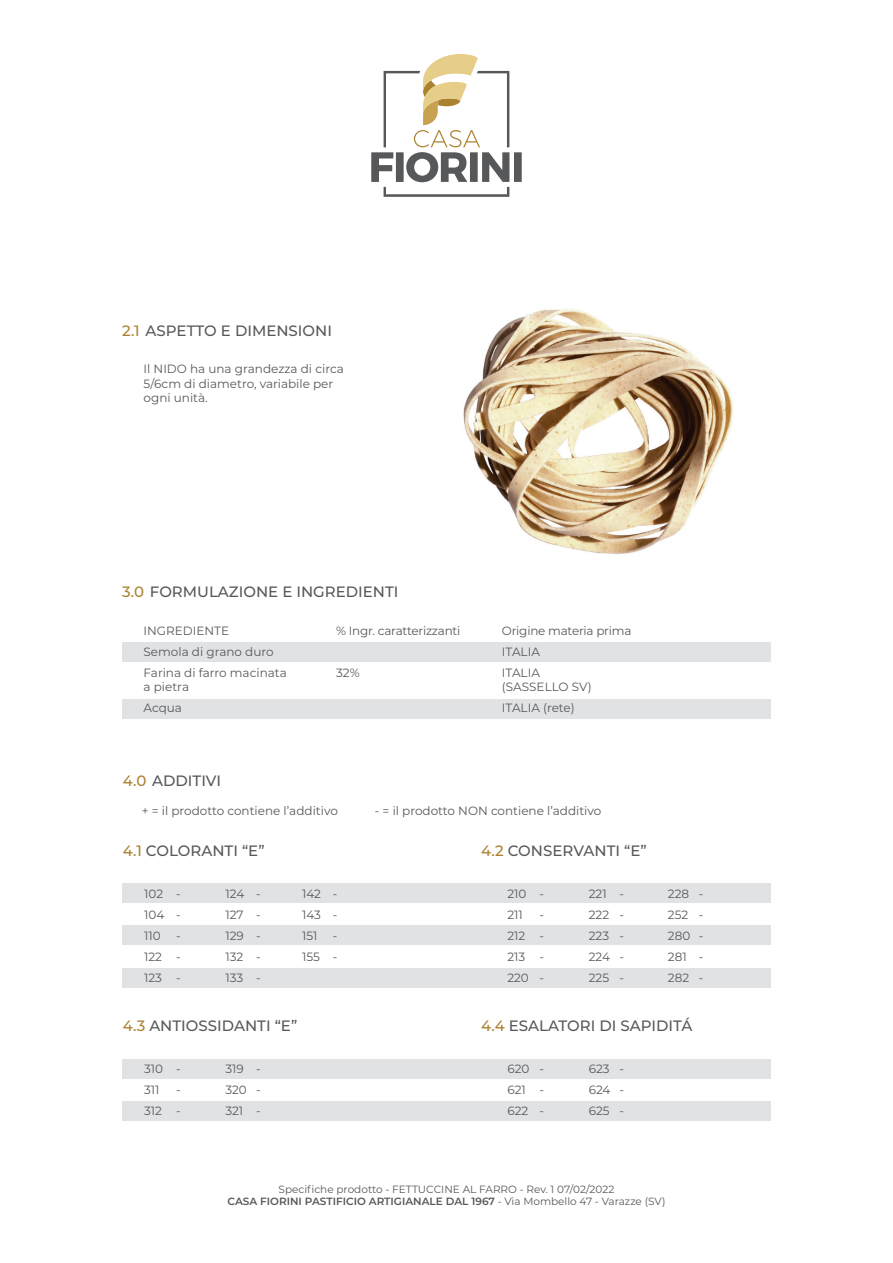
<style>
.page{position:relative;width:893px;height:1263px;background:#fff}
.page>*{position:absolute;margin:0;border:0;box-sizing:border-box;transform-origin:0 0}
.t1{font:500 15px "Montserrat";color:#57585a}
.t2{font:12px/21px "Montserrat";color:#57585a}
.t3{font:12px/21px "Montserrat";letter-spacing:-.02em;color:#57585a}
.t4{font:10.5px/12.6px "Montserrat";color:#57585a;text-align:center}
.s1{color:#aa8230}
.s2{font-weight:600}
</style>
<div class="page">
<div style="left:122px;top:884px;width:649px;height:19px;background:#e1e2e4"></div>
<div style="left:122px;top:642px;width:649px;height:19px;background:#e1e2e4"></div>
<div style="left:122px;top:1059px;width:649px;height:19px;background:#e1e2e4"></div>
<div style="left:122px;top:926px;width:649px;height:19px;background:#e1e2e4"></div>
<div style="left:122px;top:699px;width:649px;height:19px;background:#e1e2e4"></div>
<div style="left:122px;top:1101px;width:649px;height:19px;background:#e1e2e4"></div>
<div style="left:122px;top:968px;width:649px;height:19px;background:#e1e2e4"></div>
<svg style="left:371px;top:54px;width:151px;height:143px"></svg>
<img style="left:463px;top:309px;width:271px;height:245px">
<p class="t1" style="left:122px;top:320px;width:211px"><span class="s1">2.1</span> ASPETTO E DIMENSIONI</p>
<p class="t2" style="left:144px;top:361px;width:202px;line-height:14.4px">Il NIDO ha una grandezza di circa<br>5/6cm di diametro, variabile per ogni unità.</p>
<p class="t1" style="left:122px;top:581px;width:278px"><span class="s1">3.0</span> FORMULAZIONE E INGREDIENTI</p>
<p class="t2" style="left:144px;top:619px;width:145px">INGREDIENTE<br>Semola di grano duro<br>Farina di farro macinata</p>
<p class="t2" style="left:144px;top:676px;width:47px">a pietra<br>Acqua</p>
<p class="t1" style="left:123px;top:771px;width:100px"><span class="s1">4.0</span> ADDITIVI</p>
<p class="t3" style="left:336px;top:619px;width:126px">% Ingr. caratterizzanti</p>
<p class="t2" style="left:336px;top:661px;width:25px">32%</p>
<p class="t3" style="left:502px;top:619px;width:131px">Origine materia prima<br>ITALIA<br>ITALIA</p>
<p class="t2" style="left:502px;top:676px;width:91px">(SASSELLO SV)<br>ITALIA (rete)</p>
<p class="t2" style="left:142px;top:799px;width:198px">+ = il prodotto contiene l’additivo</p>
<p class="t1" style="left:123px;top:840px;width:143px"><span class="s1">4.1</span> COLORANTI “E”</p>
<p class="t2" style="left:375px;top:799px;width:228px">- = il prodotto NON contiene l’additivo</p>
<p class="t1" style="left:481px;top:840px;width:167px"><span class="s1">4.2</span> CONSERVANTI “E”</p>
<p class="t2" style="left:144px;top:883px;width:22px">102<br>104<br>110<br>122<br>123</p>
<p class="t2" style="left:176px;top:883px;width:6px;text-align:justify">- - - - -</p>
<p class="t2" style="left:225px;top:883px;width:20px;text-align:justify">124<br>127<br>129<br>132<br>133</p>
<p class="t2" style="left:256px;top:883px;width:6px;text-align:justify">- - - - -</p>
<p class="t2" style="left:302px;top:883px;width:21px">142<br>143<br>151<br>155</p>
<p class="t2" style="left:589px;top:883px;width:23px">221<br>222<br>223<br>224<br>225</p>
<p class="t2" style="left:507px;top:883px;width:23px">210<br>211<br>212<br>213<br>220</p>
<p class="t2" style="left:333px;top:883px;width:6px;text-align:justify">- - - -</p>
<p class="t2" style="left:620px;top:883px;width:6px;text-align:justify">- - - - -</p>
<p class="t2" style="left:539px;top:883px;width:6px;text-align:justify">- - - - -</p>
<p class="t2" style="left:668px;top:883px;width:24px">228<br>252<br>280<br>281<br>282</p>
<p class="t2" style="left:699px;top:883px;width:6px;text-align:justify">- - - - -</p>
<p class="t1" style="left:123px;top:1015px;width:176px"><span class="s1">4.3</span> ANTIOSSIDANTI “E”</p>
<p class="t2" style="left:144px;top:1058px;width:21px">310<br>311<br>312</p>
<p class="t2" style="left:176px;top:1058px;width:6px;text-align:justify">- - -</p>
<p class="t2" style="left:225px;top:1058px;width:23px">319<br>320<br>321</p>
<p class="t2" style="left:256px;top:1058px;width:6px;text-align:justify">- - -</p>
<p class="t1" style="left:481px;top:1015px;width:213px"><span class="s1">4.4</span> ESALATORI DI SAPIDITÁ</p>
<p class="t2" style="left:507px;top:1058px;width:24px">620<br>621<br>622</p>
<p class="t2" style="left:539px;top:1058px;width:6px;text-align:justify">- - -</p>
<p class="t2" style="left:589px;top:1058px;width:23px;text-align:justify">623<br>624<br>625</p>
<p class="t2" style="left:620px;top:1058px;width:6px;text-align:justify">- - -</p>
<p class="t4" style="left:228px;top:1182px;width:439px">Specifiche prodotto - FETTUCCINE AL FARRO - Rev. 1 07/02/2022<br><span class="s2">CASA FIORINI PASTIFICIO ARTIGIANALE DAL 1967</span> - Via Mombello 47 - Varazze (SV)</p>
</div>
